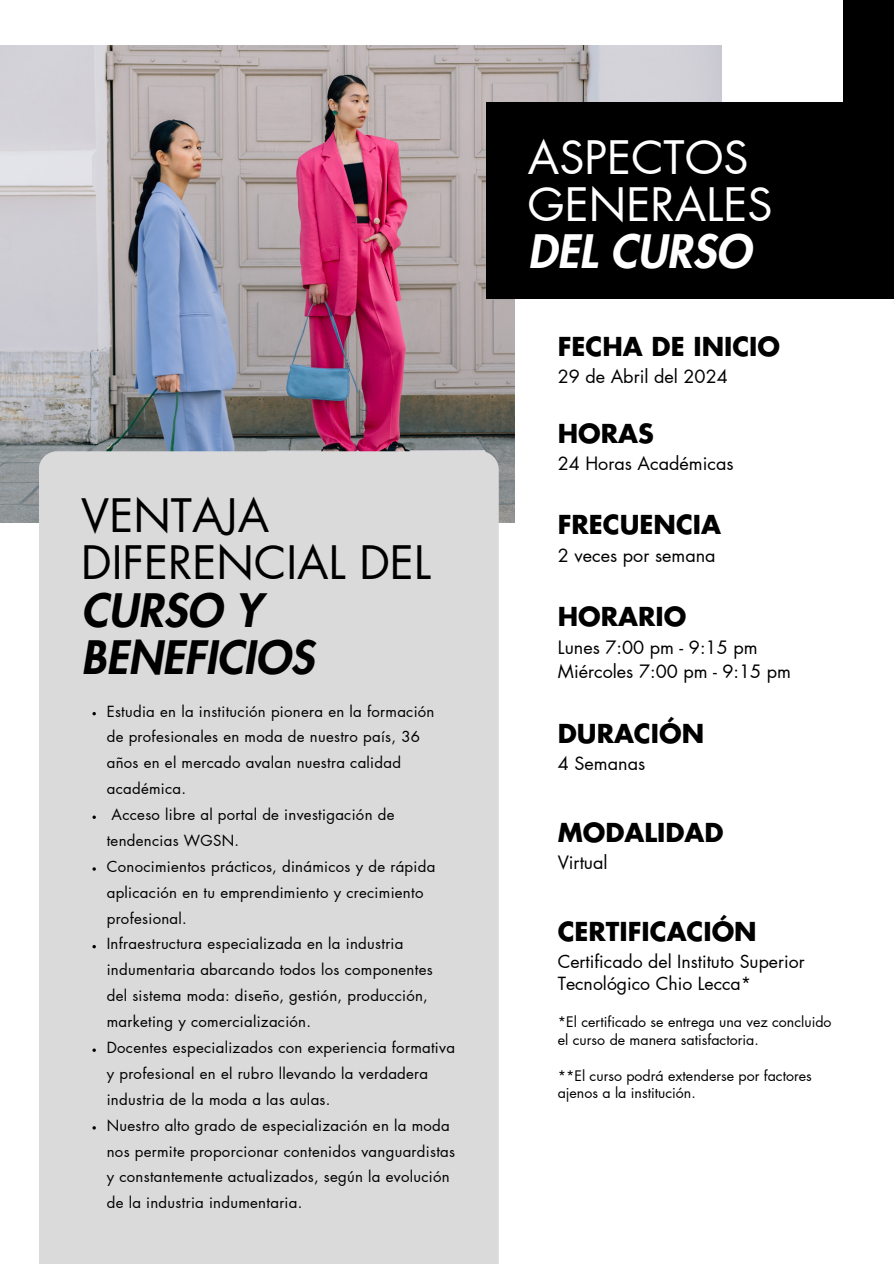
<style>
.page{position:relative;width:894px;height:1264px;background:#fff}
.page>*{position:absolute;margin:0;border:0;box-sizing:border-box;transform-origin:0 0}
.t1{font:45px/47.2px "Futura LT Pro";color:#000}
.t2{font:45px/47.2px "Futura LT Pro";color:#fff}
.t3{font:700 25.5px "Futura LT Pro";color:#000}
.t4{font:18px/24.8px "Futura LT Pro";color:#000}
.t5{font:17.7px/22.2px "Futura LT Pro";color:#000}
.t6{font:15px/25.8px "Futura LT Pro";letter-spacing:.02em;color:#000}
.t7{font:14.25px/17.7px "Futura LT Pro";color:#000}
.s1{font-weight:800;font-style:italic}
</style>
<div class="page">
<img style="left:0;top:45px;width:721px;height:477px">
<div style="left:39px;top:451px;width:459px;height:812px;background:#dadada"></div>
<div style="left:515px;top:298px;width:353px;height:840px;background:#fff"></div>
<div style="left:486px;top:102px;width:382px;height:196px;background:#000"></div>
<div style="left:842px;top:0;width:51px;height:298px;background:#000"></div>
<svg style="left:92px;top:712px;width:4px;height:3px"></svg>
<svg style="left:92px;top:815px;width:4px;height:4px"></svg>
<svg style="left:92px;top:867px;width:4px;height:3px"></svg>
<svg style="left:92px;top:945px;width:4px;height:3px"></svg>
<svg style="left:92px;top:1048px;width:4px;height:3px"></svg>
<svg style="left:92px;top:1126px;width:4px;height:3px"></svg>
<h2 class="t1" style="left:81px;top:494px;width:351px">VENTAJA<br>DIFERENCIAL DEL<br><span class="s1">CURSO Y<br>BENEFICIOS</span></h2>
<h2 class="t6" style="left:107px;top:698px;width:329px">Estudia en la institución pionera en la formación de profesionales en moda de nuestro país, 36 años en el mercado avalan nuestra calidad académica.</h2>
<h3 class="t6" style="left:107px;top:802px;width:289px;text-indent:5px">Acceso libre al portal de investigación de tendencias WGSN.</h3>
<h2 class="t6" style="left:107px;top:854px;width:330px">Conocimientos prácticos, dinámicos y de rápida aplicación en tu emprendimiento y crecimiento profesional.</h2>
<h3 class="t6" style="left:107px;top:931px;width:327px">Infraestructura especializada en la industria indumentaria abarcando todos los componentes del sistema moda: diseño, gestión, producción, marketing y comercialización.</h3>
<h2 class="t6" style="left:107px;top:1035px;width:350px">Docentes especializados con experiencia formativa y profesional en el rubro llevando la verdadera industria de la moda a las aulas.</h2>
<h3 class="t6" style="left:107px;top:1112px;width:350px">Nuestro alto grado de especialización en la moda nos permite proporcionar contenidos vanguardistas y constantemente actualizados, según la evolución de la industria indumentaria.</h3>
<h1 class="t2" style="left:528px;top:135px;width:246px">ASPECTOS<br>GENERALES<br><span class="s1">DEL CURSO</span></h1>
<h2 class="t3" style="left:557px;top:335px;width:224px">FECHA DE INICIO</h2>
<p class="t4" style="left:557px;top:365px;width:172px">29 de Abril del 2024</p>
<h3 class="t3" style="left:557px;top:422px;width:98px">HORAS</h3>
<p class="t4" style="left:557px;top:452px;width:177px">24 Horas Académicas</p>
<h2 class="t3" style="left:557px;top:513px;width:165px">FRECUENCIA</h2>
<p class="t4" style="left:557px;top:543px;width:159px">2 veces por semana</p>
<h2 class="t3" style="left:557px;top:605px;width:130px">HORARIO</h2>
<p class="t4" style="left:557px;top:635px;width:235px">Lunes 7:00 pm - 9:15 pm<br>Miércoles 7:00 pm - 9:15 pm</p>
<h3 class="t3" style="left:557px;top:721px;width:148px">DURACIÓN</h3>
<p class="t4" style="left:557px;top:752px;width:89px">4 Semanas</p>
<h3 class="t3" style="left:557px;top:821px;width:167px">MODALIDAD</h3>
<h1 class="t4" style="left:557px;top:851px;width:51px">Virtual</h1>
<h3 class="t3" style="left:557px;top:920px;width:200px">CERTIFICACIÓN</h3>
<p class="t5" style="left:557px;top:951px;width:248px">Certificado del Instituto Superior<br>Tecnológico Chio Lecca*</p>
<p class="t7" style="left:557px;top:1013px;width:275px">*El certificado se entrega una vez concluido el curso de manera satisfactoria.</p>
<p class="t7" style="left:557px;top:1067px;width:255px">**El curso podrá extenderse por factores ajenos a la institución.</p>
</div>
